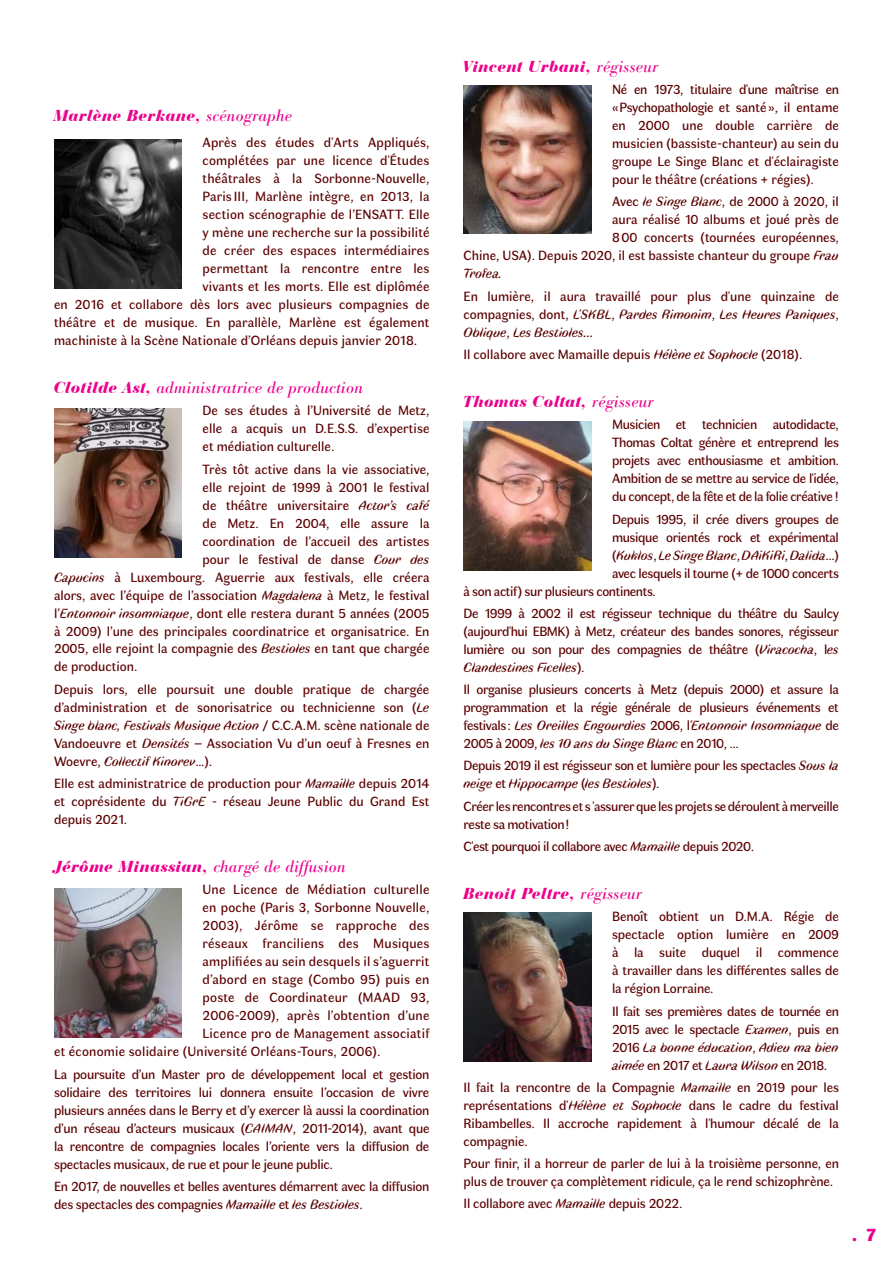
<style>
.page{position:relative;width:893px;height:1263px;background:#fff}
.page>*{position:absolute;margin:0;border:0;box-sizing:border-box;transform-origin:0 0}
.t1{font:900 18px "Faune Display";color:#ec008c}
.t2{font:italic 900 16.5px "Bauer Bodoni BT";letter-spacing:.04em;color:#ec008c}
.t3{font:italic 16.5px "Bodoni BE";letter-spacing:.02em;color:#ec008c}
.t4{font:13.5px/18px "Faune Text";color:#5c0000;text-align:justify}
.t5{font:13.5px/18px "Faune Text";letter-spacing:-.03em;color:#5c0000}
.t6{font:13.5px/18px "Faune Text";letter-spacing:-.02em;color:#5c0000}
.t7{font:italic 13.5px "Faune Text";letter-spacing:-.02em;color:#5c0000}
.s1{font-family:"Bodoni BE";font-weight:400}
.s2{font-family:"Bauer Bodoni BT";font-weight:900}
.s3{font-style:italic}
.s4{font-style:normal}
</style>
<div class="page">
<img style="left:54px;top:139px;width:128px;height:149px">
<img style="left:54px;top:409px;width:128px;height:149px">
<img style="left:54px;top:888px;width:128px;height:149px">
<img style="left:463px;top:85px;width:128px;height:149px">
<img style="left:463px;top:421px;width:128px;height:149px">
<img style="left:463px;top:912px;width:128px;height:149px">
<p class="t2" style="left:54px;top:106px;width:240px">Marlène Berkane, <span class="s1">scénographe</span></p>
<p class="t4" style="left:203px;top:133px;width:228px">Après des études d'Arts Appliqués,</p>
<p class="t4" style="left:203px;top:151px;width:228px">complétées par une licence d'Études</p>
<p class="t4" style="left:203px;top:169px;width:228px">théâtrales à la Sorbonne-Nouvelle,</p>
<p class="t4" style="left:203px;top:187px;width:228px">Paris III, Marlène intègre, en 2013, la</p>
<p class="t4" style="left:203px;top:205px;width:228px">section scénographie de l’ENSATT. Elle</p>
<p class="t4" style="left:203px;top:223px;width:228px">y mène une recherche sur la possibilité</p>
<p class="t4" style="left:203px;top:241px;width:228px">de créer des espaces intermédiaires</p>
<p class="t4" style="left:203px;top:259px;width:228px">permettant la rencontre entre les</p>
<p class="t4" style="left:203px;top:277px;width:228px">vivants et les morts. Elle est diplômée</p>
<p class="t4" style="left:54px;top:295px;width:377px">en 2016 et collabore dès lors avec plusieurs compagnies de</p>
<p class="t4" style="left:54px;top:313px;width:377px">théâtre et de musique. En parallèle, Marlène est également</p>
<p class="t4" style="left:54px;top:331px;width:365px">machiniste à la Scène Nationale d’Orléans depuis janvier 2018.</p>
<p class="t3" style="left:54px;top:378px;width:310px"><span class="s2">Clotilde Ast,</span> administratrice de production</p>
<p class="t4" style="left:203px;top:401px;width:228px">De ses études à l’Université de Metz, elle a acquis un D.E.S.S. d’expertise et médiation culturelle.</p>
<p class="t4" style="left:203px;top:459px;width:228px">Très tôt active dans la vie associative,</p>
<p class="t4" style="left:203px;top:477px;width:228px">elle rejoint de 1999 à 2001 le festival</p>
<p class="t4" style="left:203px;top:495px;width:228px">de théâtre universitaire <span class="s3">Actor’s café</span></p>
<p class="t4" style="left:203px;top:513px;width:228px">de Metz. En 2004, elle assure la</p>
<p class="t4" style="left:203px;top:531px;width:228px">coordination de l’accueil des artistes</p>
<p class="t4" style="left:203px;top:549px;width:228px">pour le festival de danse <span class="s3">Cour des</span></p>
<p class="t4" style="left:54px;top:567px;width:377px"><span class="s3">Capucins</span> à Luxembourg. Aguerrie aux festivals, elle créera</p>
<p class="t4" style="left:54px;top:585px;width:377px">alors, avec l’équipe de l’association <span class="s3">Magdalena</span> à Metz, le festival</p>
<p class="t4" style="left:54px;top:603px;width:377px">l’<span class="s3">Entonnoir insomniaque</span>, dont elle restera durant 5 années (2005</p>
<p class="t4" style="left:54px;top:621px;width:377px">à 2009) l’une des principales coordinatrice et organisatrice. En</p>
<p class="t4" style="left:54px;top:639px;width:377px">2005, elle rejoint la compagnie des <span class="s3">Bestioles</span> en tant que chargée</p>
<p class="t4" style="left:54px;top:657px;width:85px">de production.</p>
<p class="t4" style="left:54px;top:680px;width:377px">Depuis lors, elle poursuit une double pratique de chargée d’administration et de sonorisatrice ou technicienne son (<span class="s3">Le Singe blanc, Festivals Musique Action</span> / C.C.A.M. scène nationale de Vandoeuvre et <span class="s3">Densités</span> – Association Vu d’un oeuf à Fresnes en Woevre, <span class="s3">Collectif Kinorev</span>…).</p>
<p class="t4" style="left:54px;top:774px;width:377px">Elle est administratrice de production pour <span class="s3">Mamaille</span> depuis 2014 et coprésidente du <span class="s3">TiGrE</span> - réseau Jeune Public du Grand Est depuis 2021.</p>
<p class="t3" style="left:54px;top:857px;width:293px"><span class="s2">Jérôme Minassian,</span> chargé de diffusion</p>
<p class="t4" style="left:203px;top:880px;width:228px">Une Licence de Médiation culturelle</p>
<p class="t4" style="left:203px;top:898px;width:228px">en poche (Paris 3, Sorbonne Nouvelle,</p>
<p class="t4" style="left:203px;top:916px;width:228px">2003), Jérôme se rapproche des</p>
<p class="t4" style="left:203px;top:934px;width:228px">réseaux franciliens des Musiques</p>
<p class="t4" style="left:203px;top:952px;width:228px">amplifiées au sein desquels il s’aguerrit</p>
<p class="t4" style="left:203px;top:970px;width:228px">d’abord en stage (Combo 95) puis en</p>
<p class="t4" style="left:203px;top:988px;width:228px">poste de Coordinateur (MAAD 93,</p>
<p class="t4" style="left:203px;top:1006px;width:228px">2006-2009), après l’obtention d’une</p>
<p class="t4" style="left:203px;top:1024px;width:228px">Licence pro de Management associatif</p>
<p class="t4" style="left:54px;top:1042px;width:328px">et économie solidaire (Université Orléans-Tours, 2006).</p>
<p class="t4" style="left:54px;top:1064px;width:377px">La poursuite d’un Master pro de développement local et gestion solidaire des territoires lui donnera ensuite l’occasion de vivre plusieurs années dans le Berry et d’y exercer là aussi la coordination d’un réseau d’acteurs musicaux (<span class="s3">CAIMAN</span>, 2011-2014), avant que la rencontre de compagnies locales l’oriente vers la diffusion de spectacles musicaux, de rue et pour le jeune public.</p>
<p class="t6" style="left:54px;top:1177px;width:377px">En 2017, de nouvelles et belles aventures démarrent avec la diffusion des spectacles des compagnies <span class="s3">Mamaille</span> et <span class="s3">les Bestioles</span>.</p>
<p class="t2" style="left:463px;top:56px;width:196px">Vincent Urbani, <span class="s1">régisseur</span></p>
<p class="t4" style="left:612px;top:80px;width:228px">Né en 1973, titulaire d'une maîtrise en «Psychopathologie et santé », il entame en 2000 une double carrière de musicien (bassiste-chanteur) au sein du groupe Le Singe Blanc et d'éclairagiste pour le théâtre (créations + régies).</p>
<p class="t4" style="left:612px;top:192px;width:228px">Avec <span class="s3">le Singe Blanc</span>, de 2000 à 2020, il</p>
<p class="t4" style="left:612px;top:210px;width:228px">aura réalisé 10 albums et joué près de</p>
<p class="t4" style="left:612px;top:228px;width:228px">800 concerts (tournées européennes,</p>
<p class="t4" style="left:463px;top:246px;width:377px">Chine, USA). Depuis 2020, il est bassiste chanteur du groupe <span class="s3">Frau</span></p>
<p class="t7" style="left:463px;top:265px;width:40px">Trofea.</p>
<p class="t4" style="left:463px;top:287px;width:377px">En lumière, il aura travaillé pour plus d'une quinzaine de compagnies, dont, <span class="s3">L'SKBL</span>, <span class="s3">Pardes Rimonim</span>, <span class="s3">Les Heures Paniques</span>, <span class="s3">Oblique</span>, <span class="s3">Les Bestioles...</span></p>
<p class="t4" style="left:463px;top:345px;width:340px">Il collabore avec Mamaille depuis <span class="s3">Hélène et Sophocle</span> (2018).</p>
<p class="t2" style="left:463px;top:391px;width:192px">Thomas Coltat, <span class="s1">régisseur</span></p>
<p class="t4" style="left:612px;top:415px;width:228px">Musicien et technicien autodidacte, Thomas Coltat génère et entreprend les projets avec enthousiasme et ambition.<br>Ambition de se mettre au service de l'idée, du concept, de la fête et de la folie créative !</p>
<p class="t5" style="left:612px;top:509px;width:228px">Depuis 1995, il crée divers groupes de</p>
<p class="t5" style="left:612px;top:527px;width:228px">musique orientés rock et expérimental</p>
<p class="t7" style="left:612px;top:546px;width:228px"><span class="s4">(</span>Kuklos<span class="s4">,</span> Le Singe Blanc<span class="s4">,</span> DAiKiRi<span class="s4">,</span> Dalida<span class="s4">...)</span></p>
<p class="t5" style="left:612px;top:563px;width:228px">avec lesquels il tourne (+ de 1000 concerts</p>
<p class="t5" style="left:463px;top:581px;width:194px">à son actif) sur plusieurs continents.</p>
<p class="t4" style="left:463px;top:604px;width:377px">De 1999 à 2002 il est régisseur technique du théâtre du Saulcy (aujourd'hui EBMK) à Metz, créateur des bandes sonores, régisseur lumière ou son pour des compagnies de théâtre (<span class="s3">Viracocha</span>, l<span class="s3">es Clandestines Ficelles</span>).</p>
<p class="t4" style="left:463px;top:680px;width:377px">Il organise plusieurs concerts à Metz (depuis 2000) et assure la programmation et la régie générale de plusieurs événements et festivals: <span class="s3">Les Oreilles Engourdies</span> 2006, l<span class="s3">'Entonnoir Insomniaque</span> de 2005 à 2009, <span class="s3">les 10 ans du Singe Blanc</span> en 2010, ...</p>
<p class="t5" style="left:463px;top:756px;width:377px">Depuis 2019 il est régisseur son et lumière pour les spectacles <span class="s3">Sous la neige</span> et <span class="s3">Hippocampe</span> (<span class="s3">les Bestioles</span>).</p>
<p class="t5" style="left:463px;top:796px;width:377px">Créer les rencontres et s 'assurer que les projets se déroulent à merveille reste sa motivation!</p>
<p class="t5" style="left:463px;top:837px;width:292px">C'est pourquoi il collabore avec <span class="s3">Mamaille</span> depuis 2020.</p>
<p class="t2" style="left:463px;top:883px;width:180px">Benoit Peltre, <span class="s1">régisseur</span></p>
<p class="t4" style="left:612px;top:907px;width:228px">Benoît obtient un D.M.A. Régie de spectacle option lumière en 2009 à la suite duquel il commence à travailler dans les différentes salles de la région Lorraine.</p>
<p class="t4" style="left:612px;top:1001px;width:228px">Il fait ses premières dates de tournée en 2015 avec le spectacle <span class="s3">Examen</span>, puis en 2016 <span class="s3">La bonne éducation</span>, <span class="s3">Adieu ma bien aimée</span> en 2017 et <span class="s3">Laura Wilson</span> en 2018.</p>
<p class="t4" style="left:463px;top:1078px;width:377px">Il fait la rencontre de la Compagnie <span class="s3">Mamaille</span> en 2019 pour les représentations d'<span class="s3">Hélène et Sophocle</span> dans le cadre du festival Ribambelles. Il accroche rapidement à l'humour décalé de la compagnie.</p>
<p class="t4" style="left:463px;top:1154px;width:377px">Pour finir, il a horreur de parler de lui à la troisième personne, en plus de trouver ça complètement ridicule, ça le rend schizophrène.</p>
<p class="t4" style="left:463px;top:1194px;width:221px">Il collabore avec <span class="s3">Mamaille</span> depuis 2022.</p>
<h1 class="t1" style="left:852px;top:1221px;width:26px">. 7</h1>
</div>
